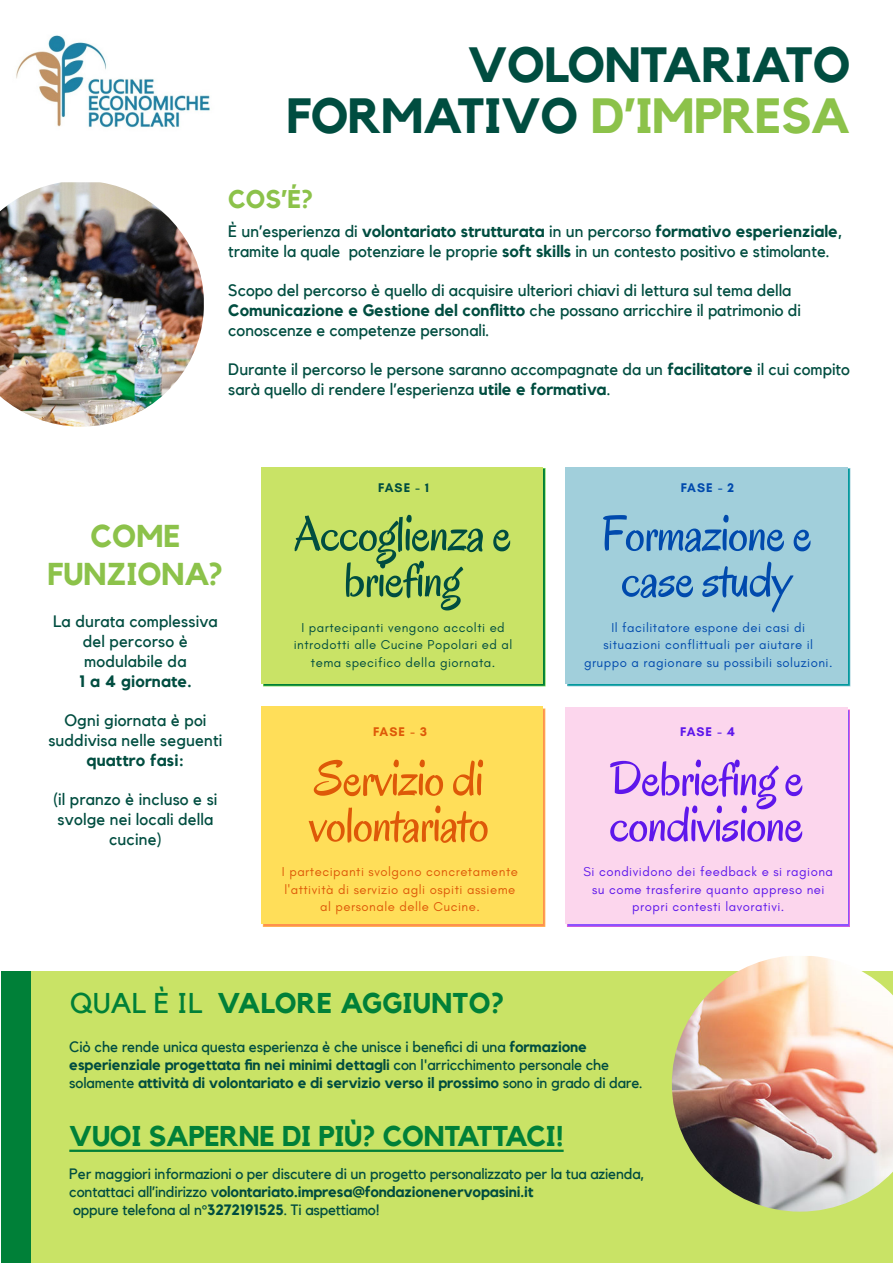
<style>
.page{position:relative;width:893px;height:1263px;background:#fff}
.page>*{position:absolute;margin:0;border:0;box-sizing:border-box;transform-origin:0 0}
.t1{font:50.25px/45.9px "Oregano";letter-spacing:-.02em;color:#5e17eb}
.t2{font:50.25px/45.9px "Oregano";letter-spacing:-.02em;color:#de5908}
.t3{font:50.25px/45.9px "Oregano";letter-spacing:-.02em;color:#004d40;text-align:center}
.t4{font:50.25px/45.9px "Oregano";letter-spacing:-.02em;color:#004aad;text-align:center}
.t5{font:700 49.35px "Kollektif";letter-spacing:-.01em;color:#004d40}
.t6{font:700 31.5px/37.8px "Kollektif";color:#8cc24a;text-align:center}
.t7{font:700 28.5px "Kollektif";letter-spacing:-.01em;color:#008038}
.t8{font:700 28.5px "Kollektif";letter-spacing:.01em;color:#008038}
.t9{font:700 25.5px "Kollektif";color:#8cc24a}
.t10{font:16.5px/19.8px "Kollektif";color:#004d40}
.t11{font:700 16.5px "Kollektif";letter-spacing:.01em;color:#004d40}
.t12{font:15px/18px "Kollektif";letter-spacing:-.01em;color:#004d40}
.t13{font:13.2px/17.5px "Glacial Indifference";letter-spacing:.035em;color:#004aad;text-align:center}
.t14{font:13.2px/17.5px "Glacial Indifference";letter-spacing:.035em;color:#de5908;text-align:center}
.t15{font:13.2px/17.5px "Glacial Indifference";letter-spacing:.035em;color:#5e17eb;text-align:center}
.t16{font:13.2px/17.5px "Glacial Indifference";letter-spacing:.035em;color:#004d40;text-align:center}
.t17{font:700 12.75px "Glacial Indifference";color:#004d40}
.t18{font:700 12.75px "Glacial Indifference";color:#004aad}
.t19{font:700 12.75px "Glacial Indifference";color:#de5908}
.t20{font:700 12.75px "Glacial Indifference";color:#5e17eb}
.s1{color:#8cc24a}
.s2{font-weight:700}
.s3{font-weight:400}
</style>
<div class="page">
<img style="left:16px;top:35px;width:194px;height:93px">
<img style="left:0;top:182px;width:204px;height:245px">
<div style="left:261px;top:467px;width:282px;height:217px;background:#c9e366"></div>
<div style="left:565px;top:467px;width:283px;height:217px;background:#a1cfdb"></div>
<svg style="left:567px;top:709px;width:283px;height:218px"></svg>
<div style="left:565px;top:707px;width:282px;height:217px;background:#fcd6ed"></div>
<svg style="left:263px;top:708px;width:282px;height:219px"></svg>
<div style="left:261px;top:706px;width:282px;height:218px;background:#ffde59"></div>
<div style="left:31px;top:971px;width:862px;height:292px;background:#c9e366"></div>
<div style="left:2px;top:971px;width:29px;height:292px;background:#008038"></div>
<img style="left:672px;top:956px;width:221px;height:255px">
<hr style="left:69px;top:1149px;width:495px;height:3px;background:#008038">
<p class="t5" style="left:468px;top:36px;width:384px">VOLONTARIATO</p>
<p class="t5" style="left:286px;top:87px;width:566px">FORMATIVO <span class="s1">D’IMPRESA</span></p>
<p class="t9" style="left:228px;top:184px;width:86px">COS’É?</p>
<p class="t10" style="left:228px;top:221px;width:616px">È un’esperienza di <span class="s2">volontariato strutturata</span> in un percorso <span class="s2">formativo esperienziale</span>, tramite la quale potenziare le proprie <span class="s2">soft skills</span> in un contesto positivo e stimolante.</p>
<p class="t10" style="left:228px;top:280px;width:574px">Scopo del percorso è quello di acquisire ulteriori chiavi di lettura sul tema della<br><span class="s2">Comunicazione e Gestione del conflitto</span> che possano arricchire il patrimonio di conoscenze e competenze personali.</p>
<p class="t10" style="left:228px;top:360px;width:623px">Durante il percorso le persone saranno accompagnate da un <span class="s2">facilitatore</span> il cui compito sarà quello di rendere l’esperienza <span class="s2">utile e formativa</span>.</p>
<p class="t6" style="left:48px;top:517px;width:177px">COME<br>FUNZIONA?</p>
<p class="t10" style="left:53px;top:611px;width:166px;text-align:center">La durata complessiva del percorso è modulabile da</p>
<p class="t11" style="left:79px;top:671px;width:114px">1 a 4 giornate.</p>
<p class="t10" style="left:48px;top:710px;width:176px;text-align:center">Ogni giornata è poi suddivisa nelle seguenti <span class="s2">quattro fasi:</span></p>
<p class="t10" style="left:53px;top:790px;width:166px;text-align:center">(il pranzo è incluso e si svolge nei locali della cucine)</p>
<p class="t17" style="left:378px;top:479px;width:52px">FASE - 1</p>
<p class="t3" style="left:294px;top:511px;width:219px">Accoglienza e briefing</p>
<p class="t16" style="left:294px;top:618px;width:220px">I partecipanti vengono accolti ed introdotti alle Cucine Popolari ed al tema specifico della giornata.</p>
<p class="t19" style="left:373px;top:724px;width:55px">FASE - 3</p>
<p class="t2" style="left:309px;top:756px;width:182px">Servizio di volontariato</p>
<p class="t14" style="left:282px;top:863px;width:238px">I partecipanti svolgono concretamente l'attività di servizio agli ospiti assieme al personale delle Cucine.</p>
<p class="t18" style="left:681px;top:479px;width:55px">FASE - 2</p>
<p class="t4" style="left:601px;top:511px;width:212px">Formazione e case study</p>
<p class="t13" style="left:584px;top:618px;width:250px">Il facilitatore espone dei casi di situazioni conflittuali per aiutare il gruppo a ragionare su possibili soluzioni.</p>
<p class="t20" style="left:680px;top:724px;width:56px">FASE - 4</p>
<p class="t1" style="left:609px;top:756px;width:196px">Debriefing e condivisione</p>
<p class="t15" style="left:584px;top:863px;width:251px">Si condividono dei feedback e si ragiona su come trasferire quanto appreso nei propri contesti lavorativi.</p>
<p class="t8" style="left:70px;top:987px;width:436px"><span class="s3">QUAL È IL</span> VALORE AGGIUNTO?</p>
<p class="t12" style="left:69px;top:1038px;width:575px">Ciò che rende unica questa esperienza è che unisce i benefici di una <span class="s2">formazione esperienziale progettata fin nei minimi dettagli</span> con l'arricchimento personale che solamente <span class="s2">attività di volontariato e di servizio verso il prossimo</span> sono in grado di dare.</p>
<p class="t7" style="left:69px;top:1120px;width:496px">VUOI SAPERNE DI PIÙ? CONTATTACI!</p>
<p class="t12" style="left:69px;top:1165px;width:577px">Per maggiori informazioni o per discutere di un progetto personalizzato per la tua azienda, contattaci all’indirizzo v<span class="s2">olontariato.impresa@fondazionenervopasini.it<br></span>oppure telefona al n°<span class="s2">3272191525</span>. Ti aspettiamo!</p>
</div>
